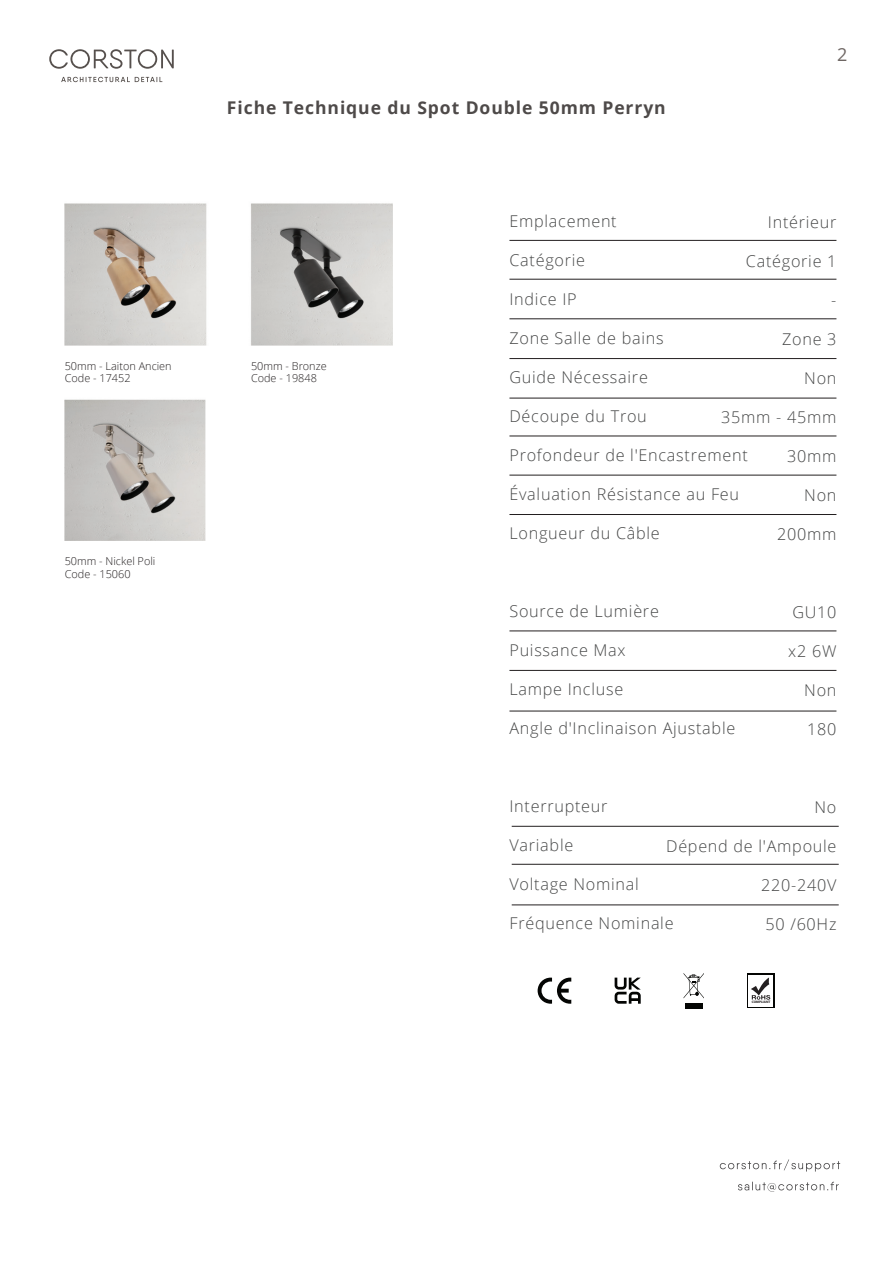
<style>
.page{position:relative;width:893px;height:1263px;background:#fff}
.page>*{position:absolute;margin:0;border:0;box-sizing:border-box;transform-origin:0 0}
.t1{font:18px "Open Sans";color:#6e6663}
.t2{font:700 17.55px "Open Sans";letter-spacing:.05em;color:#4e4a49}
.t3{font:300 16.2px "Open Sans";letter-spacing:.045em;color:#464747}
.t4{font:300 10.95px/12.5px "Open Sans";color:#231f20}
.t5{font:700 3.45px "Myriad Pro";color:#231f20}
</style>
<div class="page">
<div style="left:747px;top:973px;width:27px;height:35px;background:#040503"></div>
<div style="left:748px;top:975px;width:25px;height:32px;background:#fff"></div>
<hr style="left:509px;top:240px;width:327px;height:1px;background:#231f20">
<hr style="left:509px;top:279px;width:327px;height:1px;background:#231f20">
<hr style="left:509px;top:319px;width:327px;height:1px;background:#231f20">
<hr style="left:509px;top:358px;width:327px;height:1px;background:#231f20">
<hr style="left:509px;top:398px;width:327px;height:1px;background:#231f20">
<hr style="left:509px;top:436px;width:327px;height:1px;background:#231f20">
<hr style="left:509px;top:475px;width:327px;height:1px;background:#231f20">
<hr style="left:509px;top:514px;width:327px;height:1px;background:#231f20">
<hr style="left:509px;top:631px;width:327px;height:1px;background:#231f20">
<hr style="left:509px;top:670px;width:327px;height:1px;background:#231f20">
<hr style="left:509px;top:711px;width:327px;height:1px;background:#231f20">
<hr style="left:512px;top:826px;width:327px;height:1px;background:#231f20">
<hr style="left:512px;top:864px;width:327px;height:1px;background:#231f20">
<hr style="left:512px;top:905px;width:327px;height:1px;background:#231f20">
<img style="left:64px;top:203px;width:329px;height:337px">
<svg style="left:538px;top:977px;width:33px;height:27px"></svg>
<svg style="left:615px;top:977px;width:26px;height:27px"></svg>
<div style="left:685px;top:1003px;width:17px;height:5px;background:#040503"></div>
<svg style="left:683px;top:973px;width:21px;height:25px"></svg>
<svg style="left:751px;top:977px;width:19px;height:23px"></svg>
<svg style="left:49px;top:49px;width:125px;height:33px"></svg>
<svg style="left:720px;top:1159px;width:120px;height:12px"></svg>
<svg style="left:738px;top:1182px;width:101px;height:9px"></svg>
<p class="t2" style="left:227px;top:95px;width:440px">Fiche Technique du Spot Double 50mm Perryn</p>
<p class="t1" style="left:837px;top:42px;width:12px">2</p>
<p class="t4" style="left:65px;top:359px;width:108px">50mm - Laiton Ancien<br>Code - 17452</p>
<p class="t4" style="left:251px;top:359px;width:77px">50mm - Bronze<br>Code - 19848</p>
<p class="t4" style="left:65px;top:555px;width:92px">50mm - Nickel Poli<br>Code - 15060</p>
<p class="t3" style="left:509px;top:210px;width:109px">Emplacement</p>
<p class="t3" style="left:509px;top:249px;width:77px">Catégorie</p>
<p class="t3" style="left:509px;top:288px;width:69px">Indice IP</p>
<p class="t3" style="left:509px;top:327px;width:156px">Zone Salle de bains</p>
<p class="t3" style="left:509px;top:366px;width:140px">Guide Nécessaire</p>
<p class="t3" style="left:509px;top:405px;width:139px">Découpe du Trou</p>
<p class="t3" style="left:509px;top:444px;width:240px">Profondeur de l'Encastrement</p>
<p class="t3" style="left:509px;top:483px;width:231px">Évaluation Résistance au Feu</p>
<p class="t3" style="left:509px;top:522px;width:152px">Longueur du Câble</p>
<p class="t3" style="left:768px;top:211px;width:70px">Intérieur</p>
<p class="t3" style="left:746px;top:250px;width:92px">Catégorie 1</p>
<p class="t3" style="left:831px;top:289px;width:7px">-</p>
<p class="t3" style="left:782px;top:328px;width:56px">Zone 3</p>
<p class="t3" style="left:804px;top:367px;width:34px">Non</p>
<p class="t3" style="left:721px;top:406px;width:117px">35mm - 45mm</p>
<p class="t3" style="left:787px;top:445px;width:51px">30mm</p>
<p class="t3" style="left:804px;top:484px;width:34px">Non</p>
<p class="t3" style="left:777px;top:523px;width:61px">200mm</p>
<p class="t3" style="left:509px;top:600px;width:151px">Source de Lumière</p>
<p class="t3" style="left:509px;top:639px;width:118px">Puissance Max</p>
<p class="t3" style="left:509px;top:678px;width:115px">Lampe Incluse</p>
<p class="t3" style="left:509px;top:717px;width:227px">Angle d'Inclinaison Ajustable</p>
<p class="t3" style="left:792px;top:601px;width:46px">GU10</p>
<p class="t3" style="left:788px;top:640px;width:50px">x2 6W</p>
<p class="t3" style="left:804px;top:679px;width:34px">Non</p>
<p class="t3" style="left:807px;top:718px;width:31px">180</p>
<p class="t3" style="left:509px;top:795px;width:100px">Interrupteur</p>
<p class="t3" style="left:509px;top:834px;width:65px">Variable</p>
<p class="t3" style="left:509px;top:873px;width:131px">Voltage Nominal</p>
<p class="t3" style="left:509px;top:912px;width:166px">Fréquence Nominale</p>
<p class="t3" style="left:814px;top:796px;width:23px">No</p>
<p class="t3" style="left:666px;top:835px;width:172px">Dépend de l'Ampoule</p>
<p class="t3" style="left:761px;top:874px;width:77px">220-240V</p>
<p class="t3" style="left:765px;top:913px;width:73px">50 /60Hz</p>
<p class="t5" style="left:752px;top:1000px;width:20px">COMPLIANT</p>
</div>
